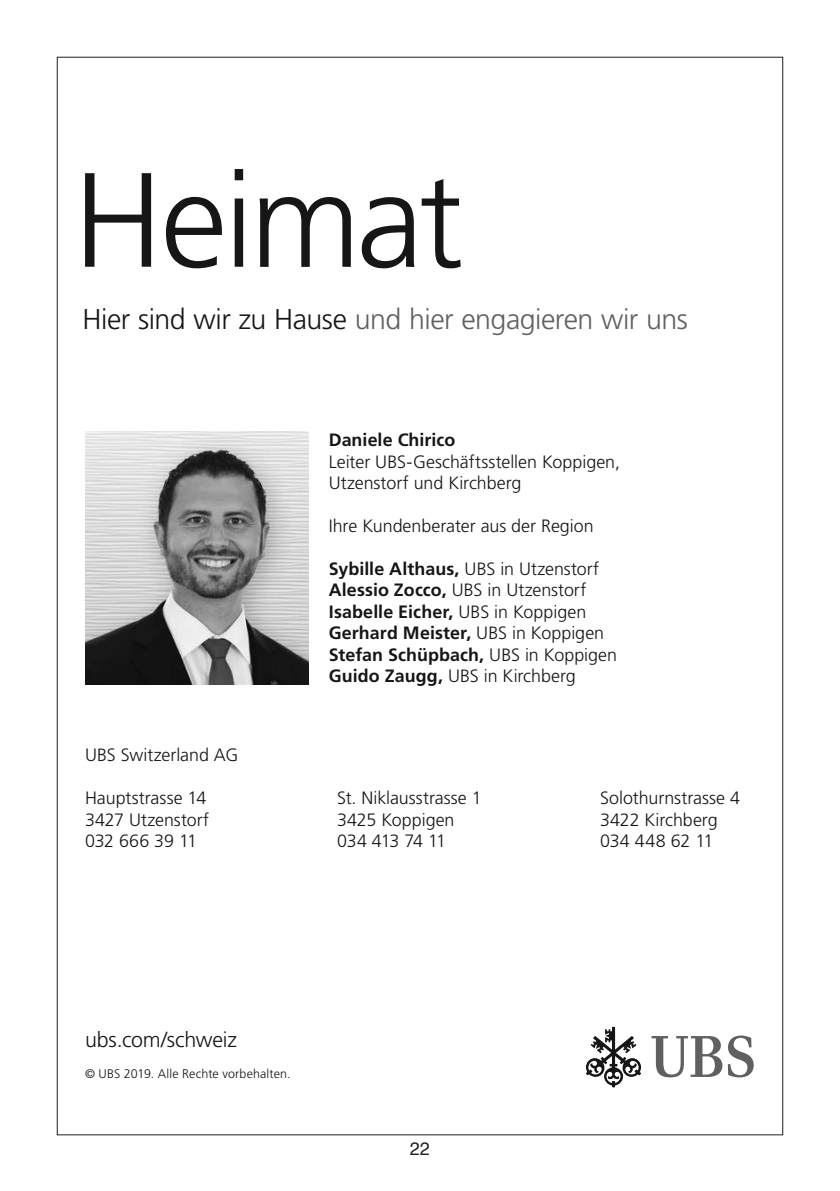
<style>
.page{position:relative;width:840px;height:1191px;background:#fff}
.page>*{position:absolute;margin:0;border:0;box-sizing:border-box;transform-origin:0 0}
.t1{font:300 134px "Frutiger 45";letter-spacing:-.035em;color:#161616}
.t2{font:300 28.6px "Frutiger LT Com";letter-spacing:-.015em;color:#606060}
.t3{font:300 21.4px "Frutiger LT Com";letter-spacing:-.01em;color:#161616}
.t4{font:18px "Helvetica";color:#231f20}
.t5{font:300 17.8px/21.4px "Frutiger LT Com";color:#161616}
.t6{font:700 17.8px/21.4px "Frutiger LT Com";letter-spacing:.005em;color:#161616}
.t7{font:300 17.8px "Frutiger LT Com";letter-spacing:-.065em;color:#161616}
.t8{font:300 12.6px "Frutiger LT Com";letter-spacing:.01em;color:#161616}
.s1{color:#161616}
.s2{font-weight:700}
.s3{font-weight:300}
</style>
<div class="page">
<img style="left:86px;top:431px;width:222px;height:253px">
<svg style="left:585px;top:1026px;width:55px;height:61px"></svg>
<svg style="left:651px;top:1035px;width:102px;height:42px"></svg>
<p class="t1" style="left:73px;top:166px;width:391px">Heimat</p>
<p class="t2" style="left:82px;top:307px;width:606px"><span class="s1">Hier sind wir zu Hause</span> und hier engagieren wir uns</p>
<p class="t5" style="left:328px;top:430px;width:292px"><span class="s2">Daniele Chirico<br></span>Leiter UBS-Geschäftsstellen Koppigen,<br>Utzenstorf und Kirchberg</p>
<p class="t5" style="left:328px;top:516px;width:266px">Ihre Kundenberater aus der Region</p>
<p class="t6" style="left:328px;top:559px;width:290px">Sybille Althaus, <span class="s3">UBS in Utzenstorf </span>Alessio Zocco, <span class="s3">UBS in Utzenstorf </span>Isabelle Eicher, <span class="s3">UBS in Koppigen </span>Gerhard Meister, <span class="s3">UBS in Koppigen </span>Stefan Schüpbach, <span class="s3">UBS in Koppigen </span>Guido Zaugg, <span class="s3">UBS in Kirchberg</span></p>
<p class="t5" style="left:85px;top:746px;width:155px">UBS Switzerland AG</p>
<p class="t5" style="left:85px;top:789px;width:123px">Hauptstrasse 14</p>
<p class="t5" style="left:337px;top:789px;width:146px">St. Niklausstrasse 1</p>
<p class="t5" style="left:599px;top:789px;width:141px">Solothurnstrasse 4</p>
<p class="t5" style="left:85px;top:810px;width:126px">3427 Utzenstorf</p>
<p class="t5" style="left:337px;top:810px;width:119px">3425 Koppigen</p>
<p class="t5" style="left:599px;top:810px;width:119px">3422 Kirchberg</p>
<p class="t5" style="left:85px;top:831px;width:114px">032 666 39 11</p>
<p class="t7" style="left:337px;top:834px;width:110px">034 413 74 11</p>
<p class="t5" style="left:599px;top:831px;width:115px">034 448 62 11</p>
<p class="t3" style="left:85px;top:1030px;width:153px">ubs.com/schweiz</p>
<p class="t8" style="left:85px;top:1068px;width:207px">© UBS 2019. Alle Rechte vorbehalten.</p>
<p class="t4" style="left:410px;top:1141px;width:22px">22</p>
</div>
